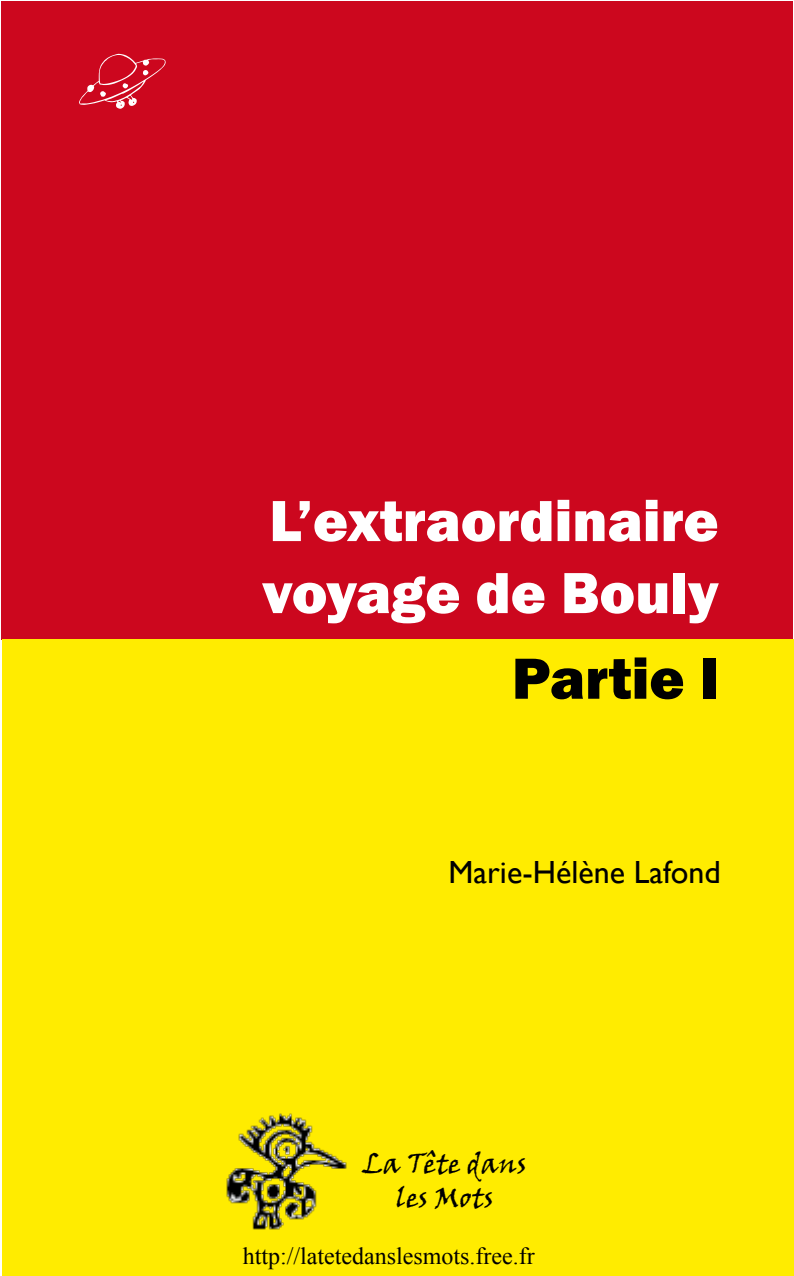
<style>
.page{position:relative;width:794px;height:1276px;background:#fff}
.page>*{position:absolute;margin:0;border:0;box-sizing:border-box;transform-origin:0 0}
.t1{font:96px "Space Station Hokuspokus";color:#fff}
.t2{font:800 60px/72px "Franklin Gothic";color:#fff}
.t3{font:800 60px "Franklin Gothic";color:#000}
.t4{font:32px "Gill Sans";color:#000}
.t5{font:28px/33.6px "Viner Hand ITC";color:#000;text-align:center}
.t6{font:24px "Times New Roman";color:#000}
</style>
<div class="page">
<div style="left:1px;top:1px;width:792px;height:638px;background:#cc071e"></div>
<div style="left:2px;top:639px;width:792px;height:637px;background:#ffec00"></div>
<img style="left:226px;top:1113px;width:121px;height:117px">
<h1 class="t1" style="left:75px;top:49px;width:96px">o</h1>
<h2 class="t2" style="left:262px;top:485px;width:458px">L’extraordinaire voyage de Bouly</h2>
<h2 class="t3" style="left:512px;top:640px;width:208px">Partie I</h2>
<h3 class="t4" style="left:448px;top:853px;width:274px">Marie-Hélène Lafond</h3>
<p class="t5" style="left:363px;top:1146px;width:165px">La Tête dans les Mots</p>
<p class="t6" style="left:243px;top:1240px;width:293px">http://latetedanslesmots.free.fr</p>
</div>
